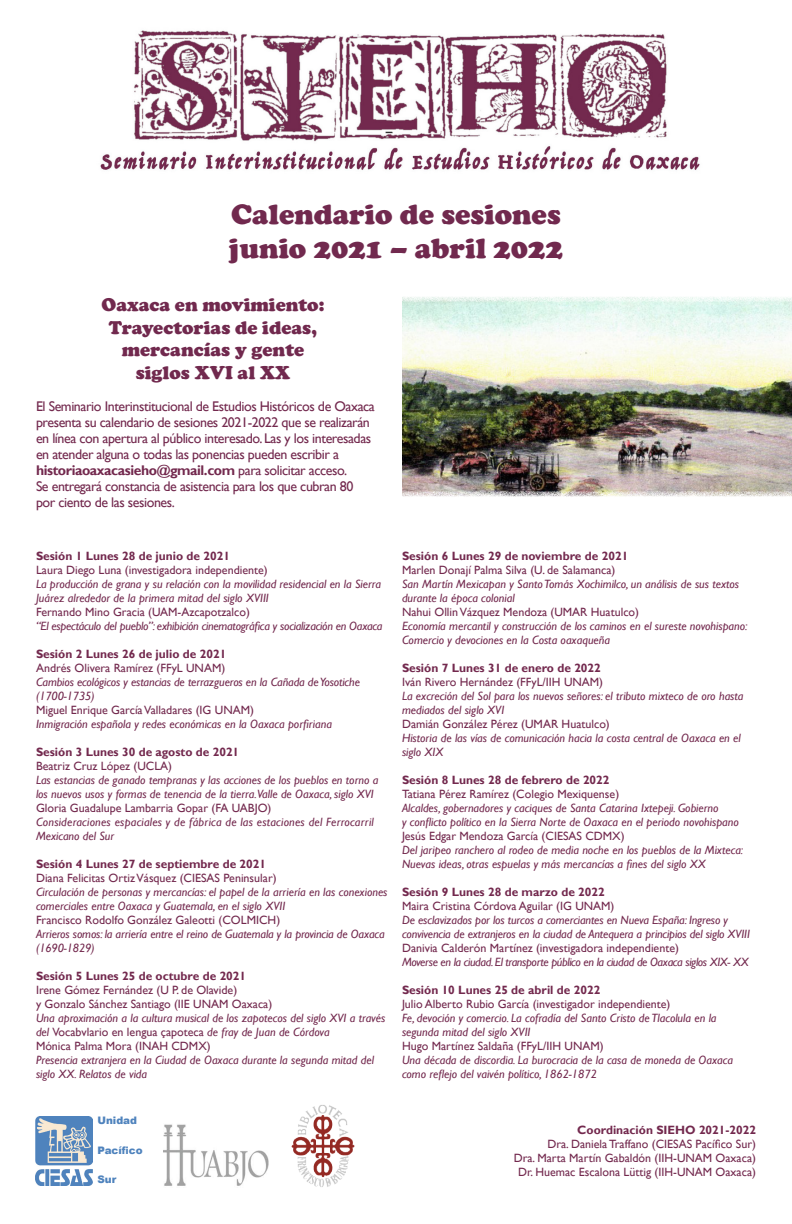
<style>
.page{position:relative;width:792px;height:1224px;background:#fff}
.page>*{position:absolute;margin:0;border:0;box-sizing:border-box;transform-origin:0 0}
.t1{font:900 29px "Cooper";color:#71294e}
.t2{font:900 19px/22.8px "Cooper";color:#71294e;text-align:center}
.t3{font:14px/16px "Gill Sans";letter-spacing:-.03em;color:#73294e}
.t4{font:italic 12px/14px "Gill Sans";color:#73294e}
.t5{font:12px/14px "Gill Sans";color:#73294e}
.t6{font:700 12px "Gill Sans";color:#73294e}
.t7{font:italic 12px/14px "Gill Sans";letter-spacing:.02em;color:#73294e}
.t8{font:italic 12px "Gill Sans";letter-spacing:-.02em;color:#73294e}
.t9{font:italic 12px "Gill Sans";letter-spacing:-.03em;color:#73294e}
.t10{font:900 10.3px "Arial";color:#4f83bd}
.s1{font-weight:700}
.s2{font-style:normal}
</style>
<div class="page">
<img style="left:402px;top:297px;width:390px;height:200px">
<img style="left:100px;top:30px;width:600px;height:140px">
<img style="left:292px;top:1105px;width:63px;height:82px">
<img style="left:163px;top:1124px;width:106px;height:62px">
<img style="left:36px;top:1117px;width:57px;height:68px">
<p class="t1" style="left:231px;top:197px;width:331px">Calendario de sesiones</p>
<p class="t1" style="left:229px;top:231px;width:336px">junio 2021 – abril 2022</p>
<p class="t2" style="left:102px;top:293px;width:224px">Oaxaca en movimiento:</p>
<p class="t2" style="left:109px;top:316px;width:210px">Trayectorias de ideas, mercancías y gente</p>
<p class="t2" style="left:136px;top:361px;width:156px">siglos XVI al XX</p>
<p class="t3" style="left:36px;top:399px;width:340px">El Seminario Interinstitucional de Estudios Históricos de Oaxaca presenta su calendario de sesiones 2021-2022 que se realizarán en línea con apertura al público interesado. Las y los interesadas en atender alguna o todas las ponencias pueden escribir a <span class="s1">historiaoaxacasieho@gmail.com</span> para solicitar acceso.</p>
<p class="t3" style="left:36px;top:479px;width:319px">Se entregará constancia de asistencia para los que cubran 80 por ciento de las sesiones.</p>
<p class="t6" style="left:36px;top:549px;width:196px">Sesión 1 Lunes 28 de junio de 2021</p>
<p class="t5" style="left:36px;top:563px;width:233px">Laura Diego Luna (investigadora independiente)</p>
<p class="t4" style="left:36px;top:577px;width:347px">La producción de grana y su relación con la movilidad residencial en la Sierra<br>Juárez alrededor de la primera mitad del siglo XVIII</p>
<p class="t5" style="left:36px;top:605px;width:215px">Fernando Mino Gracia (UAM-Azcapotzalco)</p>
<p class="t8" style="left:36px;top:619px;width:348px">“El espectáculo del pueblo”: exhibición cinematográfica y socialización en Oaxaca</p>
<p class="t6" style="left:36px;top:647px;width:192px">Sesión 2 Lunes 26 de julio de 2021</p>
<p class="t5" style="left:36px;top:661px;width:191px">Andrés Olivera Ramírez (FFyL UNAM)</p>
<p class="t4" style="left:36px;top:675px;width:326px">Cambios ecológicos y estancias de terrazgueros en la Cañada de Yosotiche (1700-1735)</p>
<p class="t5" style="left:36px;top:703px;width:219px">Miguel Enrique García Valladares (IG UNAM)</p>
<p class="t4" style="left:36px;top:717px;width:297px">Inmigración española y redes económicas en la Oaxaca porfiriana</p>
<p class="t6" style="left:36px;top:745px;width:205px">Sesión 3 Lunes 30 de agosto de 2021</p>
<p class="t5" style="left:36px;top:759px;width:138px">Beatriz Cruz López (UCLA)</p>
<p class="t4" style="left:36px;top:773px;width:344px">Las estancias de ganado tempranas y las acciones de los pueblos en torno a los nuevos usos y formas de tenencia de la tierra.Valle de Oaxaca, siglo XVI</p>
<p class="t5" style="left:36px;top:801px;width:237px">Gloria Guadalupe Lambarria Gopar (FA UABJO)</p>
<p class="t7" style="left:36px;top:815px;width:339px">Consideraciones espaciales y de fábrica de las estaciones del Ferrocarril<br>Mexicano del Sur</p>
<p class="t6" style="left:36px;top:857px;width:232px">Sesión 4 Lunes 27 de septiembre de 2021</p>
<p class="t5" style="left:36px;top:871px;width:242px">Diana Felicitas Ortiz Vásquez (CIESAS Peninsular)</p>
<p class="t4" style="left:36px;top:885px;width:353px">Circulación de personas y mercancías: el papel de la arriería en las conexiones comerciales entre Oaxaca y Guatemala, en el siglo XVII</p>
<p class="t5" style="left:36px;top:913px;width:246px">Francisco Rodolfo González Galeotti (COLMICH)</p>
<p class="t4" style="left:36px;top:927px;width:350px">Arrieros somos: la arriería entre el reino de Guatemala y la provincia de Oaxaca (1690-1829)</p>
<p class="t6" style="left:36px;top:969px;width:212px">Sesión 5 Lunes 25 de octubre de 2021</p>
<p class="t5" style="left:36px;top:983px;width:238px">Irene Gómez Fernández (U P. de Olavide)<br>y Gonzalo Sánchez Santiago (IIE UNAM Oaxaca)</p>
<p class="t4" style="left:36px;top:1011px;width:351px">Una aproximación a la cultura musical de los zapotecos del siglo XVI a través del <span class="s2">Vocabvlario en lengua çapoteca</span> de fray de Juan de Córdova</p>
<p class="t5" style="left:36px;top:1039px;width:176px">Mónica Palma Mora (INAH CDMX)</p>
<p class="t4" style="left:36px;top:1053px;width:339px">Presencia extranjera en la Ciudad de Oaxaca durante la segunda mitad del siglo XX. Relatos de vida</p>
<p class="t6" style="left:402px;top:549px;width:228px">Sesión 6 Lunes 29 de noviembre de 2021</p>
<p class="t5" style="left:402px;top:563px;width:215px">Marlen Donají Palma Silva (U. de Salamanca)</p>
<p class="t4" style="left:402px;top:577px;width:339px">San Martín Mexicapan y Santo Tomás Xochimilco, un análisis de sus textos durante la época colonial</p>
<p class="t5" style="left:402px;top:605px;width:239px">Nahui Ollin Vázquez Mendoza (UMAR Huatulco)</p>
<p class="t4" style="left:402px;top:619px;width:347px">Economía mercantil y construcción de los caminos en el sureste novohispano:<br>Comercio y devociones en la Costa oaxaqueña</p>
<p class="t6" style="left:402px;top:661px;width:200px">Sesión 7 Lunes 31 de enero de 2022</p>
<p class="t5" style="left:402px;top:675px;width:203px">Iván Rivero Hernández (FFyL/IIH UNAM)</p>
<p class="t4" style="left:402px;top:689px;width:343px">La excreción del Sol para los nuevos señores: el tributo mixteco de oro hasta mediados del siglo XVI</p>
<p class="t5" style="left:402px;top:717px;width:209px">Damián González Pérez (UMAR Huatulco)</p>
<p class="t4" style="left:402px;top:731px;width:340px">Historia de las vías de comunicación hacia la costa central de Oaxaca en el siglo XIX</p>
<p class="t6" style="left:402px;top:773px;width:209px">Sesión 8 Lunes 28 de febrero de 2022</p>
<p class="t5" style="left:402px;top:787px;width:219px">Tatiana Pérez Ramírez (Colegio Mexiquense)</p>
<p class="t4" style="left:402px;top:801px;width:338px">Alcaldes, gobernadores y caciques de Santa Catarina Ixtepeji. Gobierno<br>y conflicto político en la Sierra Norte de Oaxaca en el periodo novohispano</p>
<p class="t5" style="left:402px;top:829px;width:224px">Jesús Edgar Mendoza García (CIESAS CDMX)</p>
<p class="t4" style="left:402px;top:843px;width:343px">Del jaripeo ranchero al rodeo de media noche en los pueblos de la Mixteca:<br>Nuevas ideas, otras espuelas y más mercancías a fines del siglo XX</p>
<p class="t6" style="left:402px;top:885px;width:204px">Sesión 9 Lunes 28 de marzo de 2022</p>
<p class="t5" style="left:402px;top:899px;width:214px">Maira Cristina Córdova Aguilar (IG UNAM)</p>
<p class="t4" style="left:402px;top:913px;width:349px">De esclavizados por los turcos a comerciantes en Nueva España: Ingreso y convivencia de extranjeros en la ciudad de Antequera a principios del siglo XVIII</p>
<p class="t5" style="left:402px;top:941px;width:279px">Danivia Calderón Martínez (investigadora independiente)</p>
<p class="t9" style="left:402px;top:955px;width:348px">Moverse en la ciudad. El transporte público en la ciudad de Oaxaca siglos XIX- XX</p>
<p class="t6" style="left:402px;top:983px;width:200px">Sesión 10 Lunes 25 de abril de 2022</p>
<p class="t5" style="left:402px;top:997px;width:270px">Julio Alberto Rubio García (investigador independiente)</p>
<p class="t4" style="left:402px;top:1011px;width:316px">Fe, devoción y comercio. La cofradía del Santo Cristo de Tlacolula en la segunda mitad del siglo XVII</p>
<p class="t5" style="left:402px;top:1039px;width:203px">Hugo Martínez Saldaña (FFyL/IIH UNAM)</p>
<p class="t4" style="left:402px;top:1053px;width:333px">Una década de discordia. La burocracia de la casa de moneda de Oaxaca como reflejo del vaivén político, 1862-1872</p>
<p class="t10" style="left:97px;top:1115px;width:41px">Unidad</p>
<p class="t10" style="left:97px;top:1144px;width:47px">Pacífico</p>
<p class="t10" style="left:97px;top:1174px;width:20px">Sur</p>
<p class="t6" style="left:577px;top:1123px;width:180px">Coordinación SIEHO 2021-2022</p>
<p class="t5" style="left:547px;top:1137px;width:210px">Dra. Daniela Traffano (CIESAS Pacífico Sur)</p>
<p class="t5" style="left:514px;top:1151px;width:244px">Dra. Marta Martín Gabaldón (IIH-UNAM Oaxaca)</p>
<p class="t5" style="left:518px;top:1165px;width:239px">Dr. Huemac Escalona Lüttig (IIH-UNAM Oaxaca)</p>
</div>
